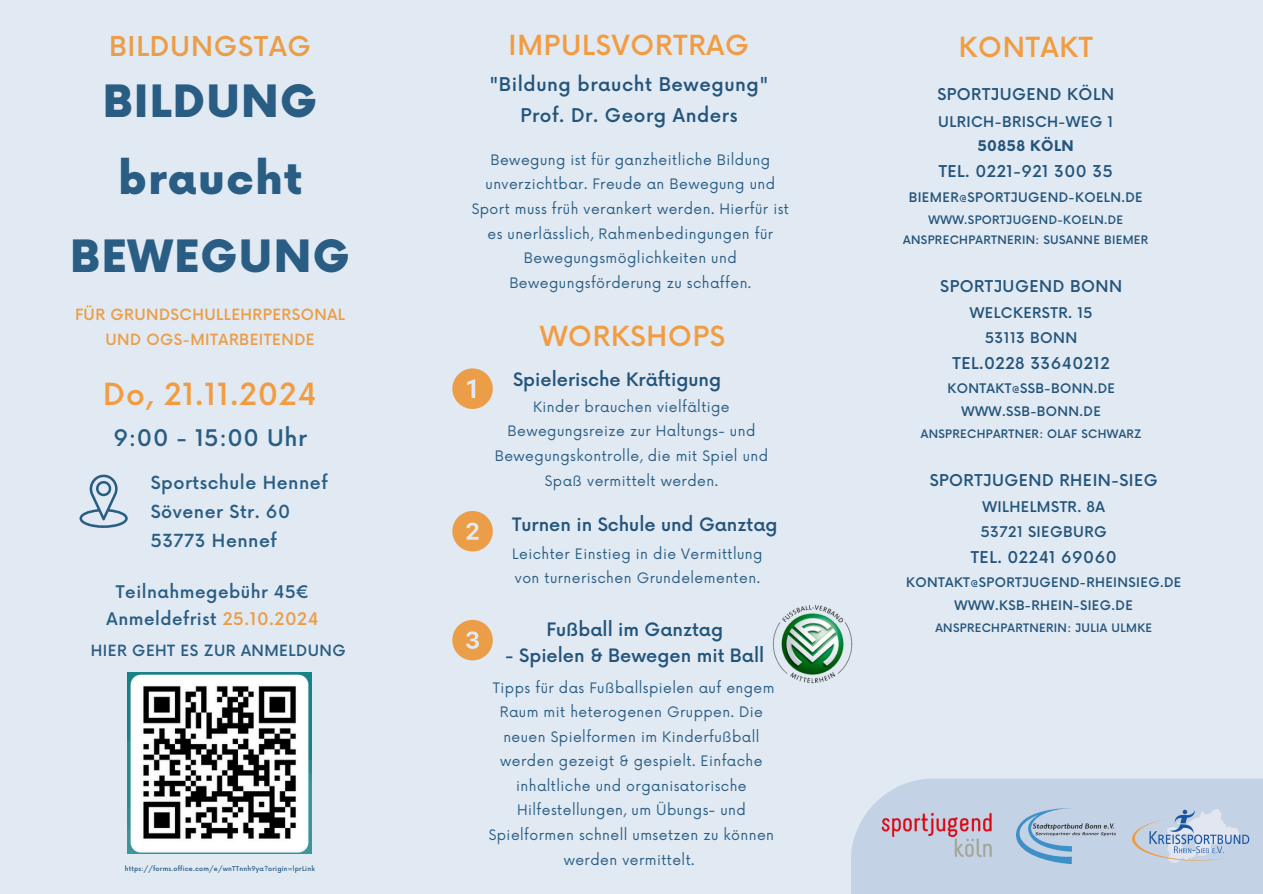
<style>
.page{position:relative;width:1263px;height:894px;background:#fff}
.page>*{position:absolute;margin:0;border:0;box-sizing:border-box;transform-origin:0 0}
.t1{font:900 43.35px/77.7px "Now";letter-spacing:.03em;color:#295d84;text-align:center}
.t2{font:500 29.7px "Now";letter-spacing:.03em;color:#f29c41}
.t3{font:500 27px "Now";letter-spacing:.03em;color:#f29c41}
.t4{font:500 26.7px "Now";letter-spacing:.03em;color:#eb9d47}
.t5{font:500 22.35px "Now";letter-spacing:.03em;color:#295d84}
.t6{font:500 18.45px/30.3px "Now";letter-spacing:.03em;color:#23547b;text-align:center}
.t7{font:500 18px "Now";color:#23547b}
.t8{font:500 17.55px/28.8px "Now";letter-spacing:.03em;color:#295d84}
.t9{font:500 16.95px "Now";letter-spacing:.03em;color:#295d84}
.t10{font:500 15.9px "Now";letter-spacing:.03em;color:#23547b}
.t11{font:500 15.15px "Now";letter-spacing:.03em;color:#295d84}
.t12{font:500 15px/24.8px "Now";letter-spacing:.03em;color:#eb9d47;text-align:center}
.t13{font:500 14.4px "Now";letter-spacing:.03em;color:#23547b}
.t14{font:700 14.4px "Now";letter-spacing:.03em;color:#23547b}
.t15{font:14.1px/24.6px "Now";letter-spacing:.03em;color:#295d84;text-align:center}
.t16{font:500 12.9px "Now";letter-spacing:.03em;color:#23547b}
.t17{font:500 11.4px "Now";letter-spacing:.03em;color:#23547b}
.t18{font:500 6.45px "Now";letter-spacing:.03em;color:#295d84}
.s1{color:#eb9d47}
</style>
<div class="page">
<div style="left:0;top:0;width:1263px;height:893px;background:#e1e9f2"></div>
<svg style="left:452px;top:368px;width:41px;height:41px;background:#e8b277"></svg>
<svg style="left:452px;top:511px;width:41px;height:40px;background:#e8b277"></svg>
<svg style="left:452px;top:619px;width:41px;height:41px;background:#e7b47a"></svg>
<svg style="left:80px;top:474px;width:48px;height:53px;background:#b6c8d8"></svg>
<div style="left:851px;top:778px;width:412px;height:115px;background:#c3d3e5"></div>
<img style="left:1016px;top:808px;width:99px;height:55px">
<img style="left:1132px;top:809px;width:118px;height:54px">
<img style="left:881px;top:812px;width:111px;height:46px">
<img style="left:767px;top:598px;width:91px;height:91px">
<img style="left:128px;top:672px;width:183px;height:181px">
<h6 class="t4" style="left:109px;top:32px;width:203px">BILDUNGSTAG</h6>
<h1 class="t1" style="left:70px;top:65px;width:281px">BILDUNG braucht<br>BEWEGUNG</h1>
<h6 class="t12" style="left:75px;top:303px;width:271px">FÜR GRUNDSCHULLEHRPERSONAL<br>UND OGS-MITARBEITENDE</h6>
<p class="t2" style="left:103px;top:378px;width:215px">Do, 21.11.2024</p>
<p class="t5" style="left:113px;top:426px;width:195px">9:00 - 15:00 Uhr</p>
<h6 class="t8" style="left:151px;top:469px;width:178px">Sportschule Hennef<br>Sövener Str. 60<br>53773 Hennef</h6>
<p class="t9" style="left:116px;top:582px;width:195px">Teilnahmegebühr 45€</p>
<h6 class="t9" style="left:107px;top:609px;width:213px">Anmeldefrist <span class="s1">25.10.2024</span></h6>
<p class="t11" style="left:91px;top:642px;width:256px">HIER GEHT ES ZUR ANMELDUNG</p>
<p class="t18" style="left:125px;top:865px;width:192px">https://forms.office.com/e/wnTTnnh9ya?origin=lprLink</p>
<h3 class="t3" style="left:508px;top:31px;width:242px">IMPULSVORTRAG</h3>
<h3 class="t6" style="left:489px;top:71px;width:281px">"Bildung braucht Bewegung"<br>Prof. Dr. Georg Anders</h3>
<p class="t15" style="left:472px;top:148px;width:319px">Bewegung ist für ganzheitliche Bildung unverzichtbar. Freude an Bewegung und Sport muss früh verankert werden. Hierfür ist es unerlässlich, Rahmenbedingungen für Bewegungsmöglichkeiten und Bewegungsförderung zu schaffen.</p>
<p class="t3" style="left:540px;top:321px;width:187px">WORKSHOPS</p>
<p class="t7" style="left:513px;top:370px;width:210px">Spielerische Kräftigung</p>
<p class="t15" style="left:495px;top:395px;width:275px">Kinder brauchen vielfältige<br>Bewegungsreize zur Haltungs- und<br>Bewegungskontrolle, die mit Spiel und<br>Spaß vermittelt werden.</p>
<p class="t7" style="left:512px;top:515px;width:267px">Turnen in Schule und Ganztag</p>
<p class="t15" style="left:512px;top:541px;width:252px;text-align:left">Leichter Einstieg in die Vermittlung von turnerischen Grundelementen.</p>
<p class="t7" style="left:546px;top:619px;width:178px">Fußball im Ganztag</p>
<p class="t7" style="left:505px;top:645px;width:260px">- Spielen &amp; Bewegen mit Ball</p>
<h6 class="t15" style="left:489px;top:675px;width:287px">Tipps für das Fußballspielen auf engem Raum mit heterogenen Gruppen. Die neuen Spielformen im Kinderfußball werden gezeigt &amp; gespielt. Einfache inhaltliche und organisatorische Hilfestellungen, um Übungs- und Spielformen schnell umsetzen zu können werden vermittelt.</h6>
<p class="t3" style="left:959px;top:33px;width:136px">KONTAKT</p>
<p class="t10" style="left:937px;top:86px;width:178px">SPORTJUGEND KÖLN</p>
<p class="t13" style="left:938px;top:114px;width:176px">ULRICH-BRISCH-WEG 1</p>
<p class="t14" style="left:978px;top:138px;width:98px">50858 KÖLN</p>
<p class="t10" style="left:939px;top:163px;width:176px">TEL. 0221-921 300 35</p>
<p class="t16" style="left:909px;top:190px;width:235px">BIEMER@SPORTJUGEND-KOELN.DE</p>
<p class="t17" style="left:928px;top:213px;width:196px">WWW.SPORTJUGEND-KOELN.DE</p>
<p class="t17" style="left:903px;top:233px;width:246px">ANSPRECHPARTNERIN: SUSANNE BIEMER</p>
<p class="t10" style="left:940px;top:277px;width:183px">SPORTJUGEND BONN</p>
<p class="t13" style="left:970px;top:305px;width:124px">WELCKERSTR. 15</p>
<p class="t13" style="left:985px;top:330px;width:94px">53113 BONN</p>
<p class="t10" style="left:953px;top:354px;width:159px">TEL.0228 33640212</p>
<p class="t16" style="left:947px;top:381px;width:169px">KONTAKT@SSB-BONN.DE</p>
<p class="t16" style="left:962px;top:404px;width:141px">WWW.SSB-BONN.DE</p>
<h2 class="t17" style="left:921px;top:427px;width:222px">ANSPRECHPARTNER: OLAF SCHWARZ</h2>
<p class="t10" style="left:930px;top:471px;width:230px">SPORTJUGEND RHEIN-SIEG</p>
<h6 class="t13" style="left:982px;top:499px;width:124px">WILHELMSTR. 8A</h6>
<h3 class="t13" style="left:981px;top:524px;width:128px">53721 SIEGBURG</h3>
<p class="t10" style="left:971px;top:548px;width:147px">TEL. 02241 69060</p>
<h5 class="t16" style="left:906px;top:575px;width:277px">KONTAKT@SPORTJUGEND-RHEINSIEG.DE</h5>
<p class="t16" style="left:955px;top:598px;width:180px">WWW.KSB-RHEIN-SIEG.DE</p>
<p class="t17" style="left:935px;top:621px;width:218px">ANSPRECHPARTNERIN: JULIA ULMKE</p>
</div>
